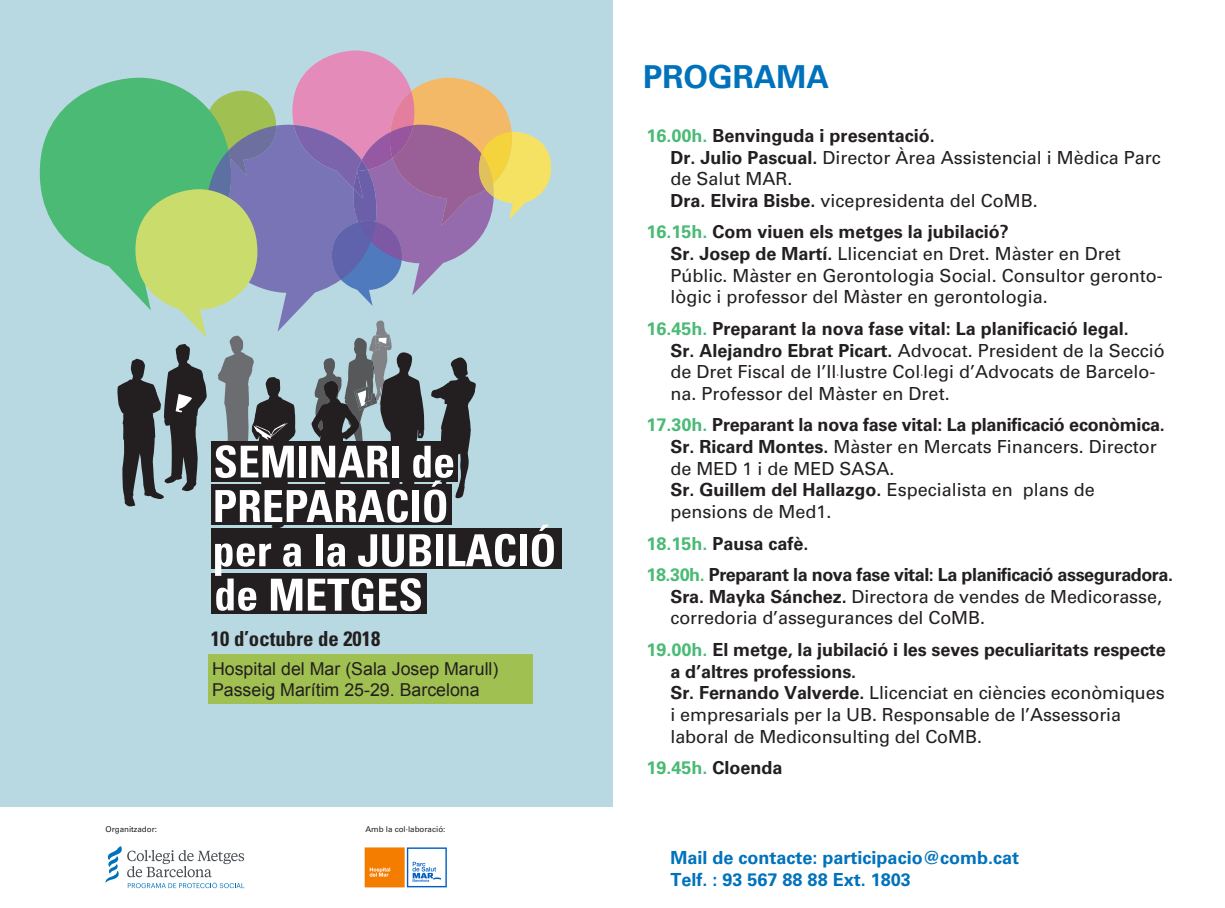
<style>
.page{position:relative;width:1225px;height:908px;background:#fff}
.page>*{position:absolute;margin:0;border:0;box-sizing:border-box;transform-origin:0 0}
.t1{font:700 31.6px "Univers";color:#0072bc}
.t2{font:700 condensed 20.8px "Univers";color:#231f20}
.t3{font:18px/21.6px "Univers";color:#231f20}
.t4{font:700 18px/21.6px "Univers";letter-spacing:-.015em;color:#231f20}
.t5{font:700 18px/21.6px "Univers";color:#0072bc}
.t6{font:700 18px "Univers";color:#4aba75}
.t7{font:17.8px/21px "Arial";color:#231f20}
.t8{font:8px "Univers";color:#231f20}
.s1{font-weight:700;color:#4aba75}
.s2{font-weight:700}
.s3{font-size:10px}
.s4{color:#4aba75}
.s5{font-weight:400}
.s6{color:#231f20}
</style>
<div class="page">
<div style="left:0;top:0;width:612px;height:905px;background:#b9d9e2"></div>
<div style="left:207px;top:654px;width:325px;height:50px;background:#a0c051"></div>
<div style="left:0;top:807px;width:612px;height:100px;background:#fff"></div>
<svg style="left:105px;top:846px;width:139px;height:41px"></svg>
<div style="left:211px;top:527px;width:351px;height:41px;background:#231f20"></div>
<div style="left:211px;top:573px;width:216px;height:40px;background:#231f20"></div>
<svg style="left:40px;top:50px;width:514px;height:561px"></svg>
<img style="left:364px;top:847px;width:82px;height:40px">
<p class="t8" style="left:105px;top:824px;width:53px">Organitzador:</p>
<p class="t2" style="left:211px;top:625px;width:171px">10 d’octubre de 2018</p>
<p class="t7" style="left:212px;top:657px;width:288px">Hospital del Mar (Sala Josep Marull)<br>Passeig Marítim 25-29. Barcelona</p>
<p class="t8" style="left:365px;top:824px;width:82px">Amb la col·laboració:</p>
<h1 class="t1" style="left:643px;top:59px;width:188px">PROGRAMA</h1>
<p class="t3" style="left:670px;top:125px;width:492px;text-indent:-24px"><span class="s1">16.00h.</span> <span class="s2">Benvinguda i presentació.<br>Dr. Julio Pascual.</span> Director Àrea Assistencial i Mèdica Parc de Salut MAR.<br><span class="s2">Dra. Elvira Bisbe.</span> vicepresidenta del CoMB.</p>
<p class="t3" style="left:670px;top:221px;width:494px;text-indent:-24px"><span class="s1">16.15h.</span> <span class="s2">Com viuen els metges la jubilació?<br>Sr. Josep de Martí.</span> Llicenciat en Dret. Màster en Dret Públic. Màster en Gerontologia Social. Consultor geronto&shy;lògic i professor del Màster en gerontologia.</p>
<p class="t3" style="left:670px;top:317px;width:496px;text-indent:-24px"><span class="s1">16.45h.</span> <span class="s2">Preparant la nova fase vital: La planificació legal.<br>Sr. Alejandro Ebrat Picart.</span> Advocat. President de la Secció de Dret Fiscal de l’Il<span class="s3">·</span>lustre Col<span class="s3">·</span>legi d’Advocats de Barcelo&shy;na. Professor del Màster en Dret.</p>
<p class="t4" style="left:670px;top:414px;width:496px;text-indent:-24px"><span class="s4">17.30h.</span> Preparant la nova fase vital: La planificació econòmica.<br>Sr. Ricard Montes. <span class="s5">Màster en Mercats Financers. Director de MED 1 i de MED SASA.<br></span>Sr. Guillem del Hallazgo. <span class="s5">Especialista en plans de pensions de Med1.</span></p>
<p class="t4" style="left:646px;top:527px;width:528px;line-height:31.6px"><span class="s4">18.15h.</span> Pausa cafè.<br><span class="s4">18.30h.</span> Preparant la nova fase vital: La planificació asseguradora.</p>
<p class="t3" style="left:670px;top:585px;width:493px"><span class="s2">Sra. Mayka Sánchez.</span> Directora de vendes de Medicorasse, corredoria d’assegurances del CoMB.</p>
<p class="t3" style="left:670px;top:638px;width:497px;text-indent:-24px"><span class="s1">19.00h.</span> <span class="s2">El metge, la jubilació i les seves peculiaritats respecte a d’altres professions.<br>Sr. Fernando Valverde.</span> Llicenciat en ciències econòmiques i empresarials per la UB. Responsable de l’Assessoria laboral de Mediconsulting del CoMB.</p>
<p class="t6" style="left:646px;top:756px;width:138px">19.45h. <span class="s6">Cloenda</span></p>
<p class="t5" style="left:670px;top:846px;width:350px">Mail de contacte: participacio@comb.cat<br>Telf. : 93 567 88 88 Ext. 1803</p>
</div>
